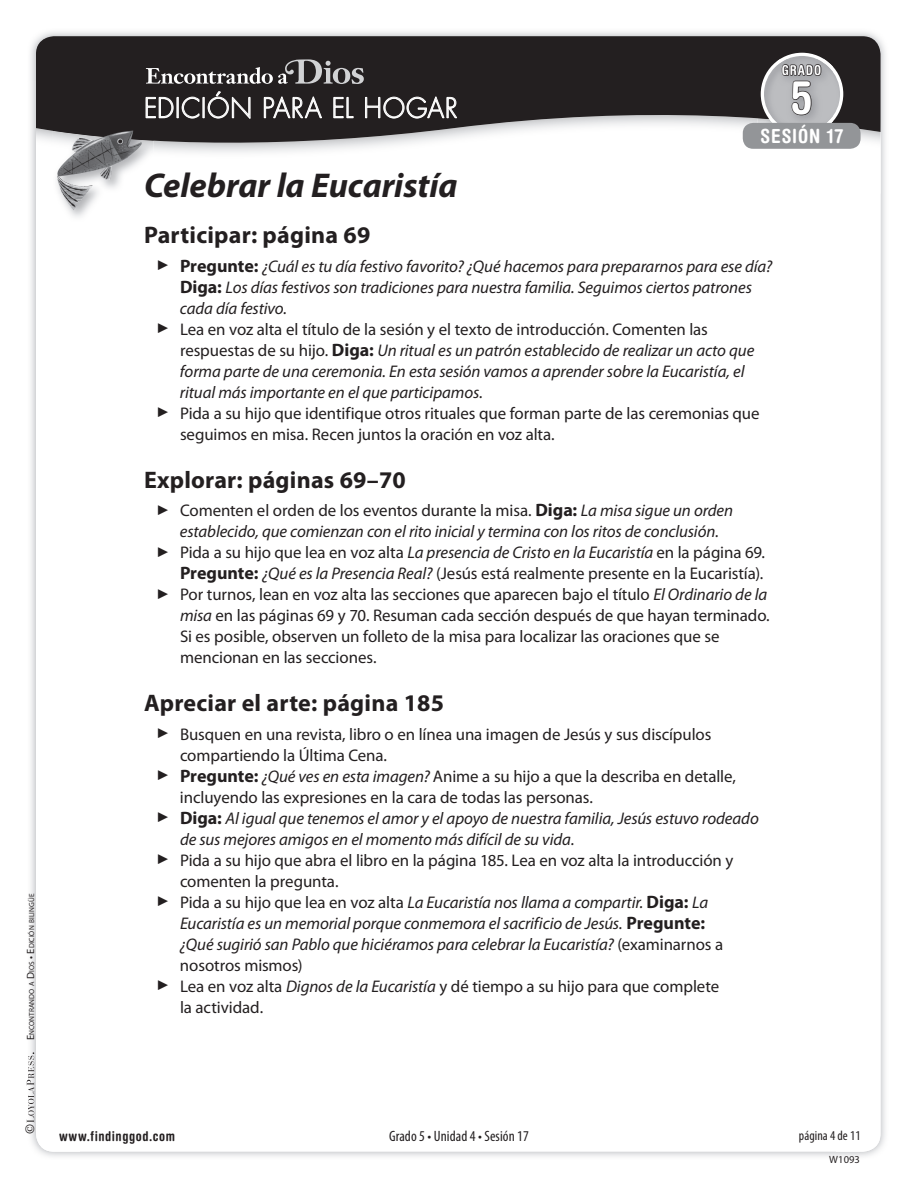
<style>
.page{position:relative;width:918px;height:1188px;background:#fff}
.page>*{position:absolute;margin:0;border:0;box-sizing:border-box;transform-origin:0 0}
.t1{font:700 condensed 46.2px "Helvetica Rounded LT Std";color:#fff}
.t2{font:italic 700 34.5px "Myriad Pro";letter-spacing:-.005em;color:#231f20}
.t3{font:300 27px "Futura Std";letter-spacing:.035em;color:#fff;scale:.96 1}
.t4{font:700 24px "Myriad Pro";letter-spacing:.01em;color:#231f20}
.t5{font:700 condensed 19.5px "Helvetica Rounded LT Std";letter-spacing:.045em;color:#fff}
.t6{font:16.8px "Myriad Pro";letter-spacing:-.005em;color:#231f20}
.t7{font:italic 16.8px "Myriad Pro";letter-spacing:-.005em;color:#231f20}
.t8{font:condensed 15px "Myriad Pro";letter-spacing:.005em;color:#231f20}
.t9{font:700 condensed 13.65px "Helvetica Rounded LT Std";letter-spacing:.065em;color:#fff}
.t10{font:700 condensed 13.5px "Helvetica Rounded LT Std";letter-spacing:.04em;color:#231f20}
.t11{font:condensed 13.5px "Myriad Pro";letter-spacing:.005em;color:#231f20}
.t12{font:12px "Janson Text LT Std";color:#231f20}
.t13{font:10.5px "Myriad Pro";letter-spacing:.005em;color:#231f20}
.t14{font:7.35px "Myriad Pro";letter-spacing:.005em;color:#231f20}
.s1{font-size:10.5px}
.s2{font-weight:700;font-style:normal;font-size:18px}
.s3{font-style:normal}
.s4{font-weight:700;font-size:18px}
.s5{font-style:italic}
</style>
<div class="page">
<img style="left:30px;top:31px;width:855px;height:50px">
<img style="left:30px;top:81px;width:51px;height:1076px">
<img style="left:836px;top:81px;width:49px;height:1076px">
<div style="left:36px;top:36px;width:844px;height:1116px;background:#fff;border-radius:18px"></div>
<svg style="left:36px;top:36px;width:844px;height:117px;background:#4f4c4d"></svg>
<img style="left:757px;top:49px;width:96px;height:74px">
<svg style="left:761px;top:31px;width:82px;height:122px;background:#8c8c8e"></svg>
<div style="left:743px;top:123px;width:118px;height:26px;background:#939598;border-radius:10px"></div>
<img style="left:53px;top:141px;width:101px;height:76px">
<img style="left:53px;top:127px;width:101px;height:14px">
<img style="left:55px;top:131px;width:87px;height:79px">
<svg style="left:146px;top:97px;width:27px;height:21px"></svg>
<div style="left:177px;top:97px;width:2px;height:21px;border:1px solid #fff"></div>
<svg style="left:182px;top:91px;width:68px;height:28px;background:#4f4b4c"></svg>
<svg style="left:264px;top:96px;width:58px;height:22px"></svg>
<svg style="left:333px;top:97px;width:21px;height:21px"></svg>
<svg style="left:365px;top:96px;width:92px;height:22px;background:#5e5b5c"></svg>
<svg style="left:146px;top:59px;width:218px;height:25px;background:#555253"></svg>
<svg style="left:27px;top:1052px;width:7px;height:71px"></svg>
<p class="t14" style="left:28px;top:1040px;width:148px;rotate:-90deg"><span class="s1">E</span>NCONTRANDO A <span class="s1">D</span>IOS <span class="s1">•</span> <span class="s1">E</span>DICIÓN BILINGÜE</p>
<h3 class="t3" style="left:144px;top:92px;width:328px">EDICIÓN PARA EL HOGAR</h3>
<p class="t9" style="left:782px;top:62px;width:41px">GRADO</p>
<h1 class="t1" style="left:790px;top:69px;width:24px">5</h1>
<p class="t5" style="left:761px;top:124px;width:84px">SESIÓN 17</p>
<h2 class="t2" style="left:144px;top:166px;width:315px">Celebrar la Eucaristía</h2>
<h3 class="t4" style="left:144px;top:222px;width:228px">Participar: página 69</h3>
<p class="t7" style="left:157px;top:257px;width:616px">▶ <span class="s2">Pregunte:</span> ¿Cuál es tu día festivo favorito? ¿Qué hacemos para prepararnos para ese día?</p>
<p class="t7" style="left:180px;top:278px;width:573px"><span class="s2">Diga:</span> Los días festivos son tradiciones para nuestra familia. Seguimos ciertos patrones</p>
<p class="t7" style="left:180px;top:299px;width:109px">cada día festivo.</p>
<p class="t6" style="left:157px;top:320px;width:552px">▶ Lea en voz alta el título de la sesión y el texto de introducción. Comenten las</p>
<p class="t7" style="left:180px;top:341px;width:576px"><span class="s3">respuestas de su hijo.</span> <span class="s2">Diga:</span> Un ritual es un patrón establecido de realizar un acto que</p>
<p class="t7" style="left:180px;top:362px;width:566px">forma parte de una ceremonia. En esta sesión vamos a aprender sobre la Eucaristía, el</p>
<p class="t7" style="left:180px;top:383px;width:304px">ritual más importante en el que participamos.</p>
<p class="t6" style="left:157px;top:404px;width:604px">▶ Pida a su hijo que identifique otros rituales que forman parte de las ceremonias que</p>
<p class="t6" style="left:180px;top:425px;width:376px">seguimos en misa. Recen juntos la oración en voz alta.</p>
<h3 class="t4" style="left:144px;top:466px;width:263px">Explorar: páginas 69–70</h3>
<p class="t6" style="left:157px;top:502px;width:577px">▶ Comenten el orden de los eventos durante la misa. <span class="s4">Diga:</span> <span class="s5">La misa sigue un orden</span></p>
<p class="t7" style="left:180px;top:523px;width:540px">establecido, que comienzan con el rito inicial y termina con los ritos de conclusión.</p>
<p class="t6" style="left:158px;top:544px;width:609px">▶ Pida a su hijo que lea en voz alta <span class="s5">La presencia de Cristo en la Eucaristía</span> en la página 69.</p>
<p class="t6" style="left:180px;top:565px;width:585px"><span class="s4">Pregunte:</span> <span class="s5">¿Qué es la Presencia Real?</span> (Jesús está realmente presente en la Eucaristía).</p>
<p class="t6" style="left:158px;top:586px;width:611px">▶ Por turnos, lean en voz alta las secciones que aparecen bajo el título <span class="s5">El Ordinario de la</span></p>
<p class="t6" style="left:180px;top:607px;width:591px"><span class="s5">misa</span> en las páginas 69 y 70. Resuman cada sección después de que hayan terminado.</p>
<p class="t6" style="left:180px;top:628px;width:541px">Si es posible, observen un folleto de la misa para localizar las oraciones que se</p>
<p class="t6" style="left:180px;top:649px;width:198px">mencionan en las secciones.</p>
<h3 class="t4" style="left:144px;top:690px;width:302px">Apreciar el arte: página 185</h3>
<p class="t6" style="left:158px;top:725px;width:555px">▶ Busquen en una revista, libro o en línea una imagen de Jesús y sus discípulos</p>
<p class="t6" style="left:180px;top:746px;width:209px">compartiendo la Última Cena.</p>
<p class="t6" style="left:158px;top:767px;width:580px">▶ <span class="s4">Pregunte:</span> <span class="s5">¿Qué ves en esta imagen?</span> Anime a su hijo a que la describa en detalle,</p>
<p class="t6" style="left:180px;top:788px;width:414px">incluyendo las expresiones en la cara de todas las personas.</p>
<p class="t7" style="left:158px;top:809px;width:603px">▶ <span class="s2">Diga:</span> Al igual que tenemos el amor y el apoyo de nuestra familia, Jesús estuvo rodeado</p>
<p class="t7" style="left:180px;top:830px;width:396px">de sus mejores amigos en el momento más difícil de su vida.</p>
<p class="t6" style="left:158px;top:851px;width:578px">▶ Pida a su hijo que abra el libro en la página 185. Lea en voz alta la introducción y</p>
<p class="t6" style="left:180px;top:872px;width:160px">comenten la pregunta.</p>
<p class="t7" style="left:158px;top:893px;width:552px">▶ <span class="s3">Pida a su hijo que lea en voz alta</span> La Eucaristía nos llama a compartir. <span class="s2">Diga:</span> La</p>
<p class="t7" style="left:180px;top:914px;width:527px">Eucaristía es un memorial porque conmemora el sacrificio de Jesús. <span class="s2">Pregunte:</span></p>
<p class="t7" style="left:180px;top:935px;width:545px">¿Qué sugirió san Pablo que hiciéramos para celebrar la Eucaristía? <span class="s3">(examinarnos a</span></p>
<p class="t6" style="left:180px;top:956px;width:124px">nosotros mismos)</p>
<p class="t6" style="left:158px;top:977px;width:563px">▶ Lea en voz alta <span class="s5">Dignos de la Eucaristía</span> y dé tiempo a su hijo para que complete</p>
<p class="t6" style="left:180px;top:998px;width:85px">la actividad.</p>
<p class="t12" style="left:23px;top:1134px;width:12px;rotate:-90deg">©</p>
<p class="t10" style="left:59px;top:1128px;width:117px">www.findinggod.com</p>
<p class="t8" style="left:389px;top:1128px;width:141px">Grado 5 • Unidad 4 • Sesión 17</p>
<p class="t11" style="left:799px;top:1128px;width:63px">página 4 de 11</p>
<p class="t13" style="left:829px;top:1154px;width:32px">W1093</p>
</div>
